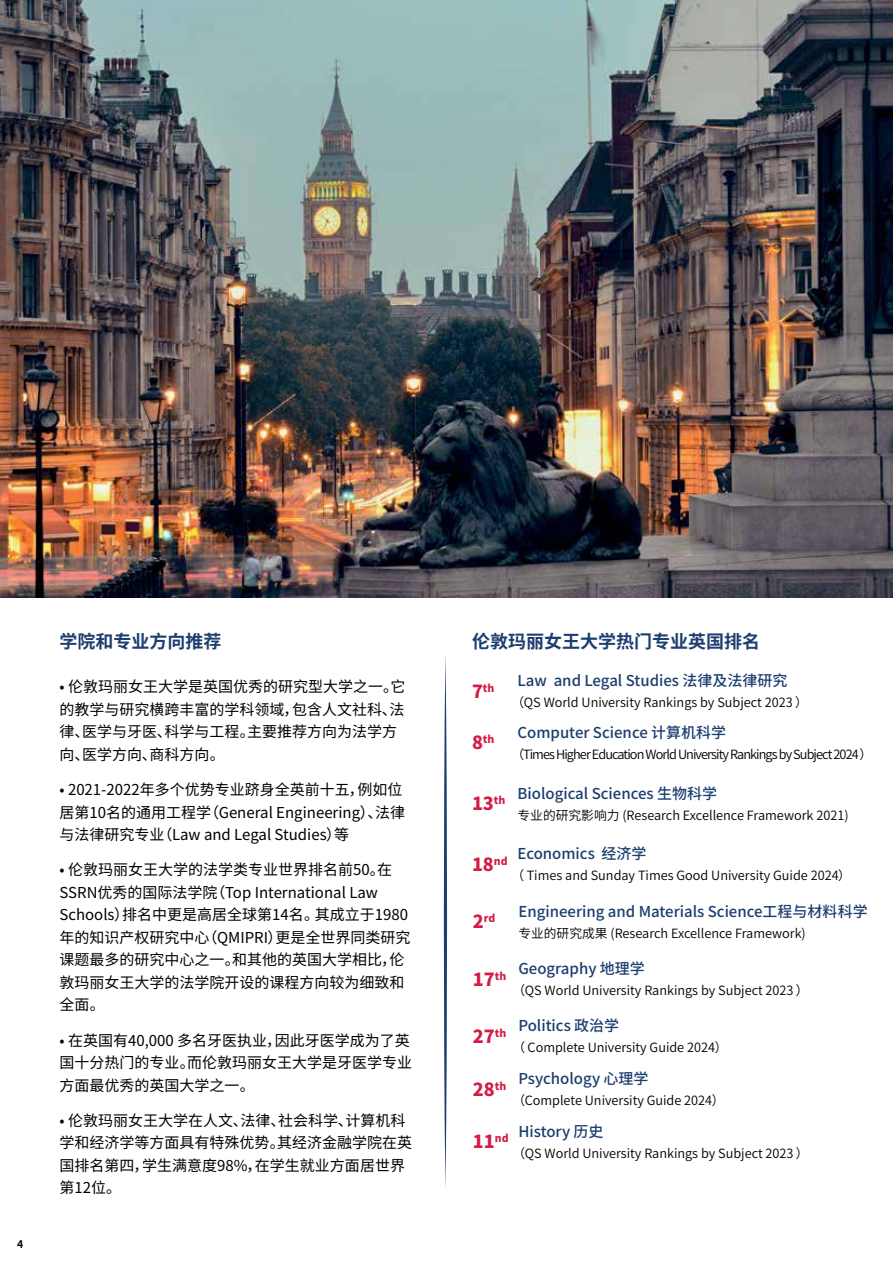
<style>
.page{position:relative;width:893px;height:1263px;background:#fff}
.page>*{position:absolute;margin:0;border:0;box-sizing:border-box;transform-origin:0 0}
.t1{font:700 18px "Noto Sans Hans";color:#1c3e70}
.t2{font:15px/22.5px "Noto Sans Hans";color:#000}
.t3{font:500 15px "Noto Sans Hans";color:#1c3e70}
.t4{font:600 12.75px "Noto Sans Hans";color:#000}
.t5{font:600 12.75px "Noto Sans Hans";letter-spacing:-.07em;color:#000}
.t6{font:900 10.5px "Noto Sans Hans";color:#d41c44}
.t7{font:700 10.5px "Noto Sans Hans";color:#000}
.s1{font-size:18px}
.s2{font-weight:900;font-size:18px;color:#d41c44}
</style>
<div class="page">
<img style="left:0;top:0;width:893px;height:598px">
<svg style="left:444px;top:655px;width:3px;height:532px;background:#5d7599"></svg>
<p class="t7" style="left:17px;top:1238px;width:8px">4</p>
<p class="t1" style="left:60px;top:631px;width:163px">学院和专业方向推荐</p>
<p class="t1" style="left:472px;top:631px;width:289px">伦敦玛丽女王大学热门专业英国排名</p>
<p class="t2" style="left:60px;top:676px;width:348px">• 伦敦玛丽女王大学是英国优秀的研究型大学之一。它的教学与研究横跨丰富的学科领域，包含人文社科、法律、医学与牙医、科学与工程。主要推荐方向为法学方向、医学方向、商科方向。</p>
<p class="t2" style="left:60px;top:779px;width:347px">• 2021-2022年多个优势专业跻身全英前十五，例如位居第10名的通用工程学（General Engineering）、法律与法律研究专业（Law and Legal Studies）等</p>
<p class="t2" style="left:60px;top:859px;width:353px">• 伦敦玛丽女王大学的法学类专业世界排名前50。在<br>SSRN优秀的国际法学院（Top International Law<br>Schools）排名中更是高居全球第14名。其成立于1980年的知识产权研究中心（QMIPRI）更是全世界同类研究课题最多的研究中心之一。和其他的英国大学相比，伦敦玛丽女王大学的法学院开设的课程方向较为细致和全面。</p>
<p class="t2" style="left:60px;top:1029px;width:354px">• 在英国有40,000 多名牙医执业，因此牙医学成为了英国十分热门的专业。而伦敦玛丽女王大学是牙医学专业方面最优秀的英国大学之一。</p>
<p class="t2" style="left:60px;top:1109px;width:354px">• 伦敦玛丽女王大学在人文、法律、社会科学、计算机科学和经济学等方面具有特殊优势。其经济金融学院在英国排名第四，学生满意度98%，在学生就业方面居世界第12位。</p>
<p class="t6" style="left:472px;top:682px;width:24px"><span class="s1">7</span>th</p>
<p class="t3" style="left:517px;top:672px;width:272px">Law and Legal Studies 法律及法律研究</p>
<p class="t4" style="left:512px;top:695px;width:298px">（QS World University Rankings by Subject 2023 ）</p>
<p class="t3" style="left:517px;top:724px;width:210px">Computer Science 计算机科学</p>
<p class="t5" style="left:512px;top:747px;width:362px">（Times Higher Education World University Rankings by Subject 2024 ）</p>
<p class="t3" style="left:472px;top:784px;width:247px"><span class="s2">13</span><sub>th</sub> Biological Sciences 生物科学</p>
<p class="t4" style="left:517px;top:808px;width:333px">专业的研究影响力 (Research Excellence Framework 2021)</p>
<p class="t6" style="left:472px;top:734px;width:24px"><span class="s1">8</span>th</p>
<p class="t3" style="left:472px;top:845px;width:176px"><span class="s2">18</span><sub>nd</sub> Economics 经济学</p>
<p class="t4" style="left:512px;top:868px;width:341px">（ Times and Sunday Times Good University Guide 2024）</p>
<p class="t6" style="left:473px;top:912px;width:24px"><span class="s1">2</span>rd</p>
<p class="t3" style="left:518px;top:903px;width:351px">Engineering and Materials Science工程与材料科学</p>
<p class="t4" style="left:518px;top:926px;width:289px">专业的研究成果 (Research Excellence Framework)</p>
<p class="t3" style="left:473px;top:960px;width:174px"><span class="s2">17</span><sub>th</sub> Geography 地理学</p>
<p class="t4" style="left:512px;top:983px;width:298px">（QS World University Rankings by Subject 2023 ）</p>
<p class="t3" style="left:473px;top:1017px;width:148px"><span class="s2">27</span><sub>th</sub> Politics 政治学</p>
<p class="t4" style="left:512px;top:1040px;width:216px">（ Complete University Guide 2024）</p>
<p class="t3" style="left:473px;top:1070px;width:177px"><span class="s2">28</span><sub>th</sub> Psychology 心理学</p>
<p class="t4" style="left:512px;top:1093px;width:214px">（Complete University Guide 2024）</p>
<p class="t3" style="left:473px;top:1123px;width:132px"><span class="s2">11</span><sub>nd</sub> History 历史</p>
<p class="t4" style="left:512px;top:1146px;width:298px">（QS World University Rankings by Subject 2023 ）</p>
</div>
